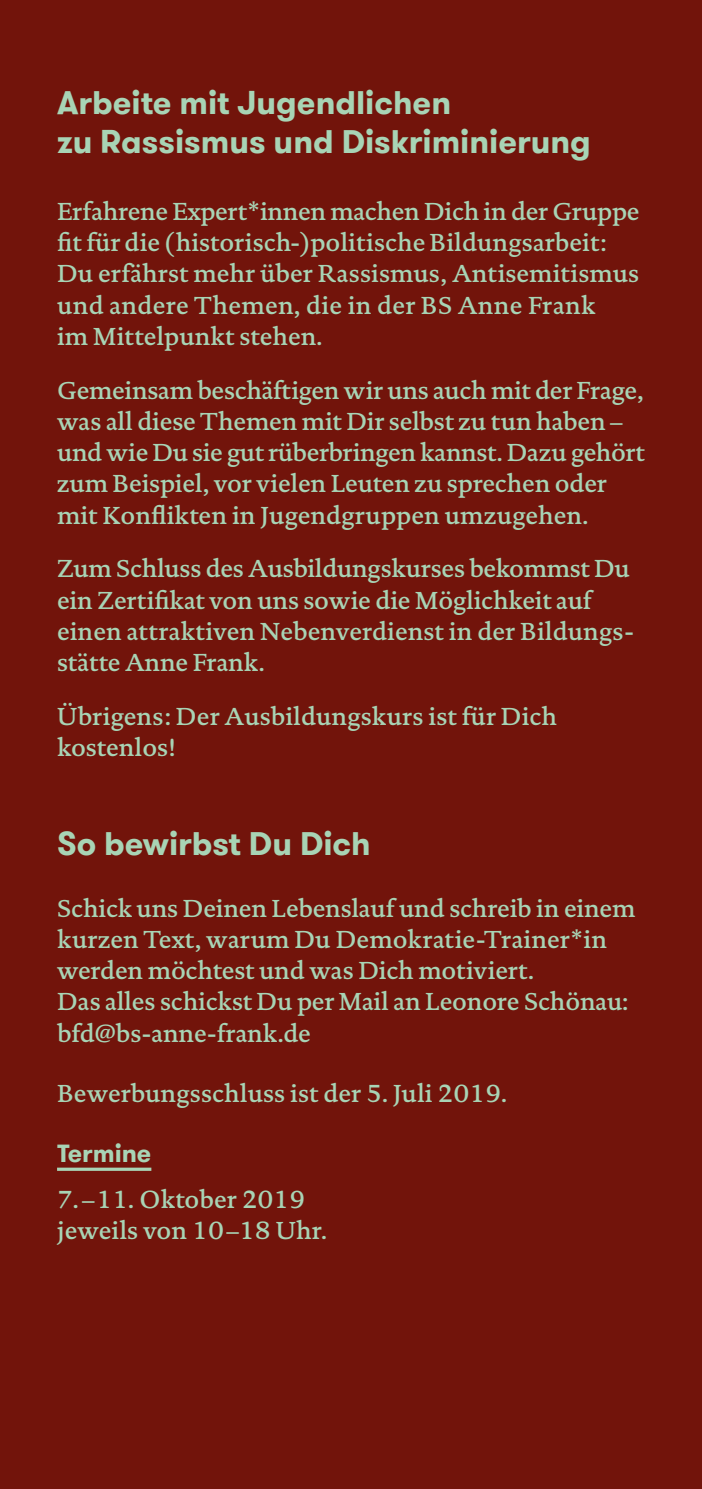
<style>
.page{position:relative;width:702px;height:1489px;background:#fff}
.page>*{position:absolute;margin:0;border:0;box-sizing:border-box;transform-origin:0 0}
.t1{font:700 32.5px/39px "GT Walsheim Pro";color:#a8d4b5}
.t2{font:500 25px/31.2px "DTL Documenta TOT";color:#a8d4b5}
.t3{font:700 25px "GT Walsheim Pro";color:#a8d4b5}
</style>
<div class="page">
<div style="left:0;top:0;width:702px;height:1488px;background:#72140b"></div>
<hr style="left:57px;top:1167px;width:94px;height:3px;background:#a8d4b5">
<h1 class="t1" style="left:57px;top:84px;width:535px">Arbeite mit Jugendlichen<br>zu Rassismus und Diskriminierung</h1>
<p class="t2" style="left:57px;top:195px;width:584px">Erfahrene Expert*innen machen Dich in der Gruppe fit für die (historisch-)politische Bildungsarbeit:<br>Du erfährst mehr über Rassismus, Antisemitismus und andere Themen, die in der BS Anne Frank<br>im Mittelpunkt stehen.</p>
<p class="t2" style="left:57px;top:374px;width:589px">Gemeinsam beschäftigen wir uns auch mit der Frage, was all diese Themen mit Dir selbst zu tun haben – und wie Du sie gut rüberbringen kannst. Dazu gehört zum Beispiel, vor vielen Leuten zu sprechen oder mit Konflikten in Jugendgruppen umzugehen.</p>
<p class="t2" style="left:57px;top:553px;width:578px">Zum Schluss des Ausbildungskurses bekommst Du ein Zertifikat von uns sowie die Möglichkeit auf einen attraktiven Nebenverdienst in der Bildungs&shy;stätte Anne Frank.</p>
<p class="t2" style="left:57px;top:700px;width:501px">Übrigens: Der Ausbildungskurs ist für Dich kostenlos!</p>
<h1 class="t1" style="left:57px;top:824px;width:315px">So bewirbst Du Dich</h1>
<p class="t2" style="left:57px;top:892px;width:580px">Schick uns Deinen Lebenslauf und schreib in einem kurzen Text, warum Du Demokratie-Trainer*in werden möchtest und was Dich motiviert.<br>Das alles schickst Du per Mail an Leonore Schönau: bfd@bs-anne-frank.de</p>
<p class="t2" style="left:57px;top:1077px;width:451px">Bewerbungsschluss ist der 5. Juli 2019.</p>
<p class="t3" style="left:57px;top:1136px;width:96px">Termine</p>
<p class="t2" style="left:57px;top:1183px;width:271px">7. –11. Oktober 2019 jeweils von 10–18 Uhr.</p>
</div>
